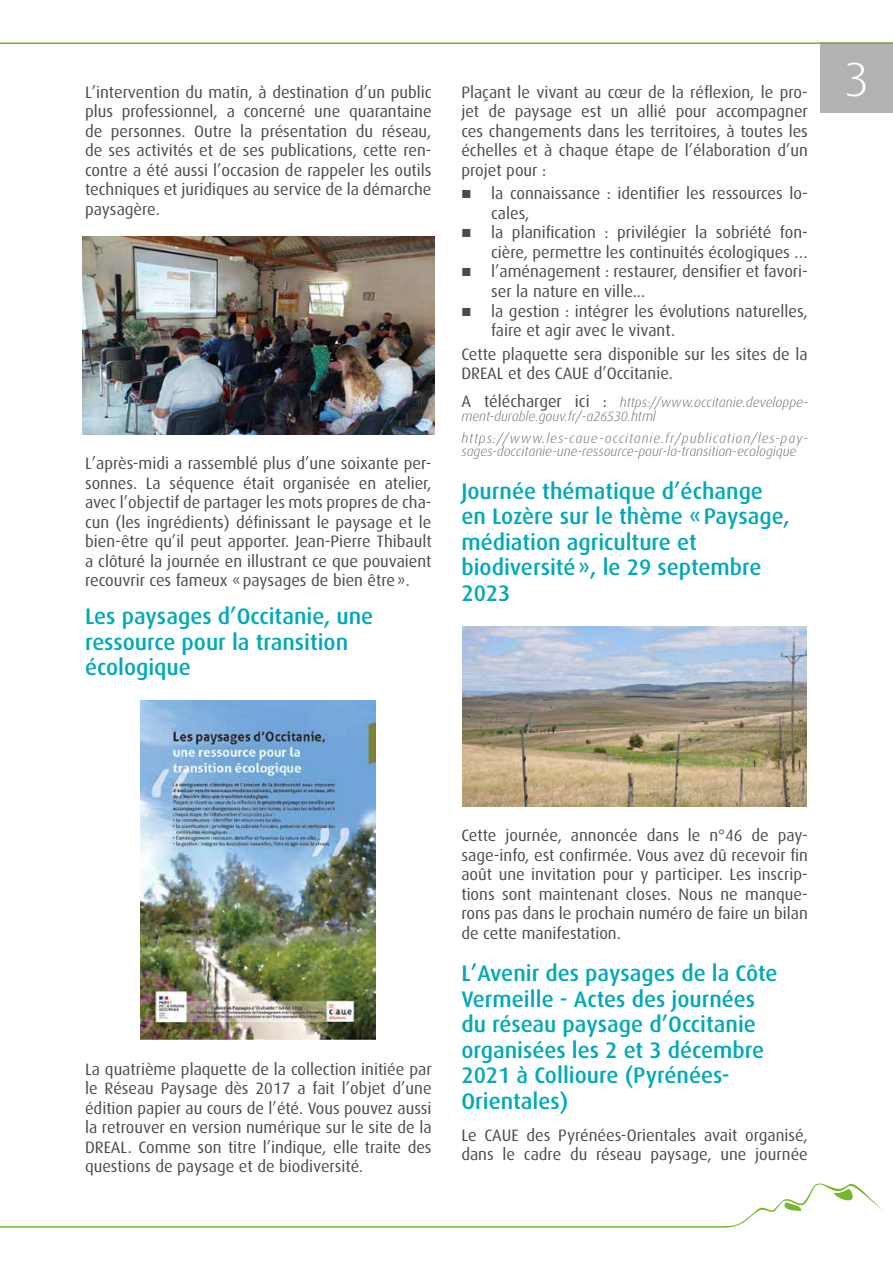
<style>
.page{position:relative;width:893px;height:1263px;background:#fff}
.page>*{position:absolute;margin:0;border:0;box-sizing:border-box;transform-origin:0 0}
.t1{font:300 48px "Dax OT";color:#fff;scale:1.05 1}
.titre_paragraphe{font:500 22.5px/25.5px "Dax OT";color:#00a9b9}
.t2{font:16.5px/19.5px "Dax OT";color:#4a4a49;text-align:justify}
.t3{font:italic 300 13.5px/13.5px "Dax OT";color:#706f6f}
.s1{font-family:"Liberation Sans"}
.s2{font-weight:400;font-style:normal;font-size:16.5px;color:#4a4a49}
</style>
<div class="page">
<div style="left:821px;top:42px;width:72px;height:71px;background:#b3b2b2"></div>
<hr style="left:0;top:42px;width:893px;height:2px;background:#76b82a">
<svg style="left:0;top:1183px;width:882px;height:45px"></svg>
<img style="left:82px;top:236px;width:353px;height:198px">
<img style="left:141px;top:701px;width:235px;height:339px">
<img style="left:463px;top:626px;width:343px;height:180px">
<p class="t2" style="left:85px;top:82px;width:348px">L’intervention du matin, à destination d’un public</p>
<p class="t2" style="left:85px;top:102px;width:348px">plus professionnel, a concerné une quarantaine de personnes. Outre la présentation du réseau, de ses activités et de ses publications, cette ren&shy;contre a été aussi l’occasion de rappeler les outils techniques et juridiques au service de la démarche paysagère.</p>
<p class="t2" style="left:85px;top:454px;width:348px">L’après-midi a rassemblé plus d’une soixante per&shy;sonnes. La séquence était organisée en atelier, avec l’objectif de partager les mots propres de cha&shy;cun (les ingrédients) définissant le paysage et le bien-être qu’il peut apporter. Jean-Pierre Thibault a clôturé la journée en illustrant ce que pouvaient recouvrir ces fameux «paysages de bien être».</p>
<p class="titre_paragraphe" style="left:85px;top:604px;width:290px">Les paysages d’Occitanie, une ressource pour la transition écologique</p>
<p class="t2" style="left:461px;top:82px;width:348px">Plaçant le vivant au cœur de la réflexion, le pro&shy;jet de paysage est un allié pour accompagner ces changements dans les territoires, à toutes les échelles et à chaque étape de l’élaboration d’un projet pour :</p>
<p class="t2" style="left:491px;top:184px;width:318px;text-indent:-30px"><span class="s1">■</span> la connaissance : identifier les ressources lo&shy;cales,</p>
<p class="t2" style="left:461px;top:223px;width:348px;text-align:right"><span class="s1">■</span> la planification : privilégier la sobriété fon&shy;cière, permettre les continuités écologiques …</p>
<p class="t2" style="left:491px;top:262px;width:318px;text-indent:-30px"><span class="s1">■</span> l’aménagement : restaurer, densifier et favori&shy;ser la nature en ville...</p>
<p class="t2" style="left:491px;top:301px;width:318px;text-indent:-30px"><span class="s1">■</span> la gestion : intégrer les évolutions naturelles, faire et agir avec le vivant.</p>
<p class="t2" style="left:461px;top:344px;width:348px">Cette plaquette sera disponible sur les sites de la<br>DREAL et des CAUE d’Occitanie.</p>
<p class="t3" style="left:461px;top:396px;width:348px"><span class="s2">A télécharger ici :</span> https://www.occitanie.developpe&shy;ment-durable.gouv.fr/-a26530.html</p>
<p class="t3" style="left:461px;top:431px;width:348px">https://www.les-caue-occitanie.fr/publication/les-pay&shy;sages-doccitanie-une-ressource-pour-la-transition-ecologique</p>
<p class="titre_paragraphe" style="left:461px;top:478px;width:330px">Journée thématique d’échange en Lozère sur le thème «Paysage, médiation agriculture et biodiversité», le 29 septembre<br>2023</p>
<h1 class="t1" style="left:844px;top:53px;width:26px">3</h1>
<p class="t2" style="left:85px;top:1059px;width:348px">La quatrième plaquette de la collection initiée par le Réseau Paysage dès 2017 a fait l’objet d’une édition papier au cours de l’été. Vous pouvez aussi la retrouver en version numérique sur le site de la DREAL. Comme son titre l’indique, elle traite des questions de paysage et de biodiversité.</p>
<p class="t2" style="left:461px;top:826px;width:348px">Cette journée, annoncée dans le n°46 de pay&shy;sage-info, est confirmée. Vous avez dû recevoir fin août une invitation pour y participer. Les inscrip&shy;tions sont maintenant closes. Nous ne manque&shy;rons pas dans le prochain numéro de faire un bilan de cette manifestation.</p>
<p class="titre_paragraphe" style="left:461px;top:961px;width:318px">L’Avenir des paysages de la Côte<br>Vermeille - Actes des journées du réseau paysage d’Occitanie organisées les 2 et 3 décembre<br>2021 à Collioure (Pyrénées-<br>Orientales)</p>
<p class="t2" style="left:461px;top:1125px;width:348px">Le CAUE des Pyrénées-Orientales avait organisé, dans le cadre du réseau paysage, une journée</p>
</div>
